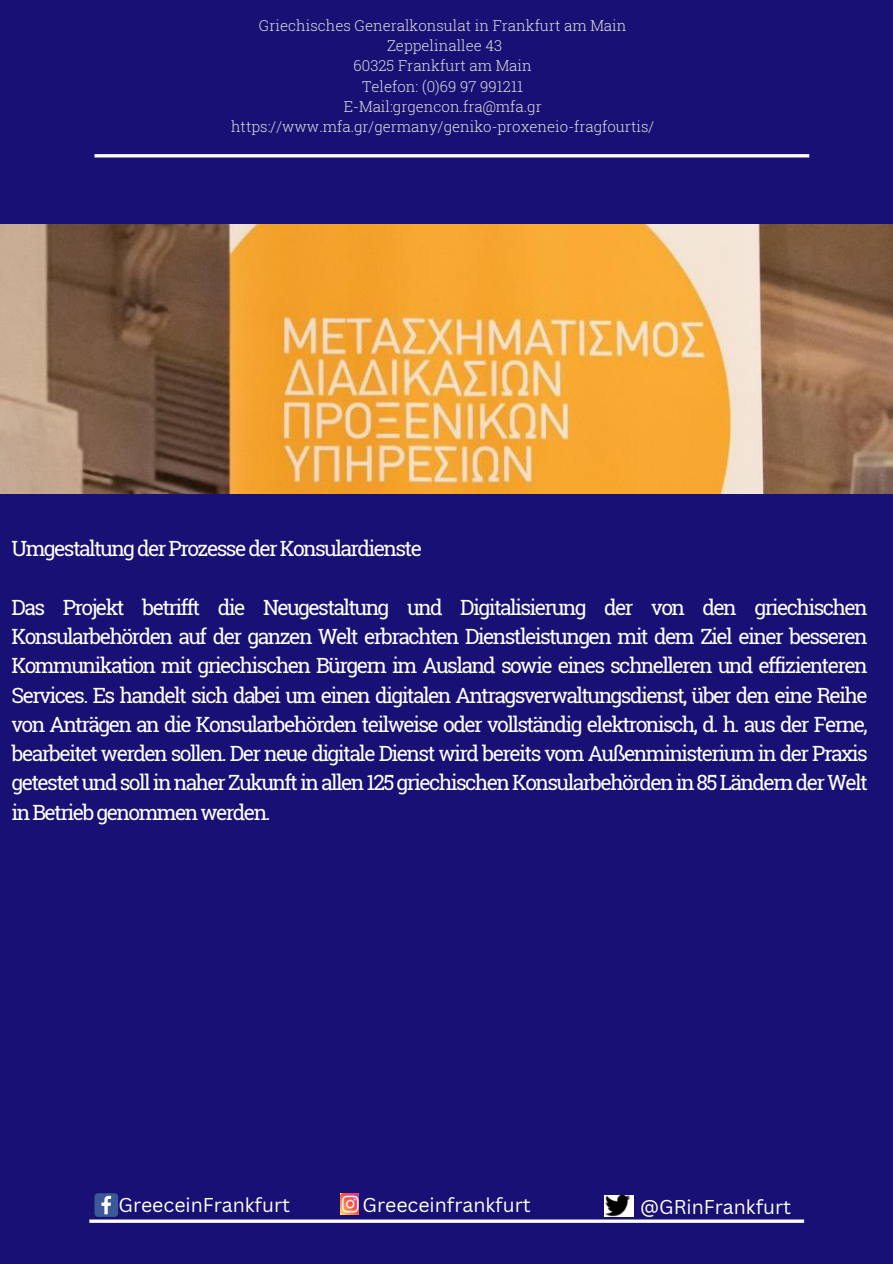
<style>
.page{position:relative;width:893px;height:1264px;background:#fff}
.page>*{position:absolute;margin:0;border:0;box-sizing:border-box;transform-origin:0 0}
.t1{font:21px/29.2px "Roboto Slab";letter-spacing:-.075em;color:#fff;text-align:justify}
.t2{font:19.5px "Canva Sans";color:#fff}
.t3{font:300 15px "Roboto Slab";color:#dcdddb}
</style>
<div class="page">
<div style="left:0;top:0;width:892px;height:1263px;background:#181074"></div>
<svg style="left:94px;top:1193px;width:24px;height:23px"></svg>
<img style="left:340px;top:1193px;width:18px;height:21px">
<img style="left:604px;top:1195px;width:29px;height:21px">
<hr style="left:94px;top:154px;width:715px;height:3px;background:#fff">
<hr style="left:89px;top:1219px;width:715px;height:3px;background:#fff">
<img style="left:0;top:224px;width:892px;height:269px">
<p class="t3" style="left:259px;top:15px;width:369px">Griechisches Generalkonsulat in Frankfurt am Main</p>
<p class="t3" style="left:387px;top:35px;width:117px">Zeppelinallee 43</p>
<p class="t3" style="left:353px;top:56px;width:180px">60325 Frankfurt am Main</p>
<p class="t3" style="left:362px;top:76px;width:163px">Telefon: (0)69 97 991211</p>
<p class="t3" style="left:344px;top:96px;width:199px">Ε-Μail:grgencon.fra@mfa.gr</p>
<p class="t3" style="left:231px;top:116px;width:424px">https://www.mfa.gr/germany/geniko-proxeneio-fragfourtis/</p>
<p class="t1" style="left:12px;top:533px;width:412px">Umgestaltung der Prozesse der Konsulardienste</p>
<p class="t1" style="left:12px;top:592px;width:857px">Das Projekt betrifft die Neugestaltung und Digitalisierung der von den griechischen Konsularbehörden auf der ganzen Welt erbrachten Dienstleistungen mit dem Ziel einer besseren Kommunikation mit griechischen Bürgern im Ausland sowie eines schnelleren und effizienteren Services. Es handelt sich dabei um einen digitalen Antragsverwaltungsdienst, über den eine Reihe von Anträgen an die Konsularbehörden teilweise oder vollständig elektronisch, d. h. aus der Ferne, bearbeitet werden sollen. Der neue digitale Dienst wird bereits vom Außenministerium in der Praxis getestet und soll in naher Zukunft in allen 125 griechischen Konsularbehörden in 85 Ländern der Welt in Betrieb genommen werden.</p>
<p class="t2" style="left:118px;top:1190px;width:173px">GreeceinFrankfurt</p>
<p class="t2" style="left:362px;top:1190px;width:170px">Greeceinfrankfurt</p>
<p class="t2" style="left:640px;top:1193px;width:152px">@GRinFrankfurt</p>
</div>
